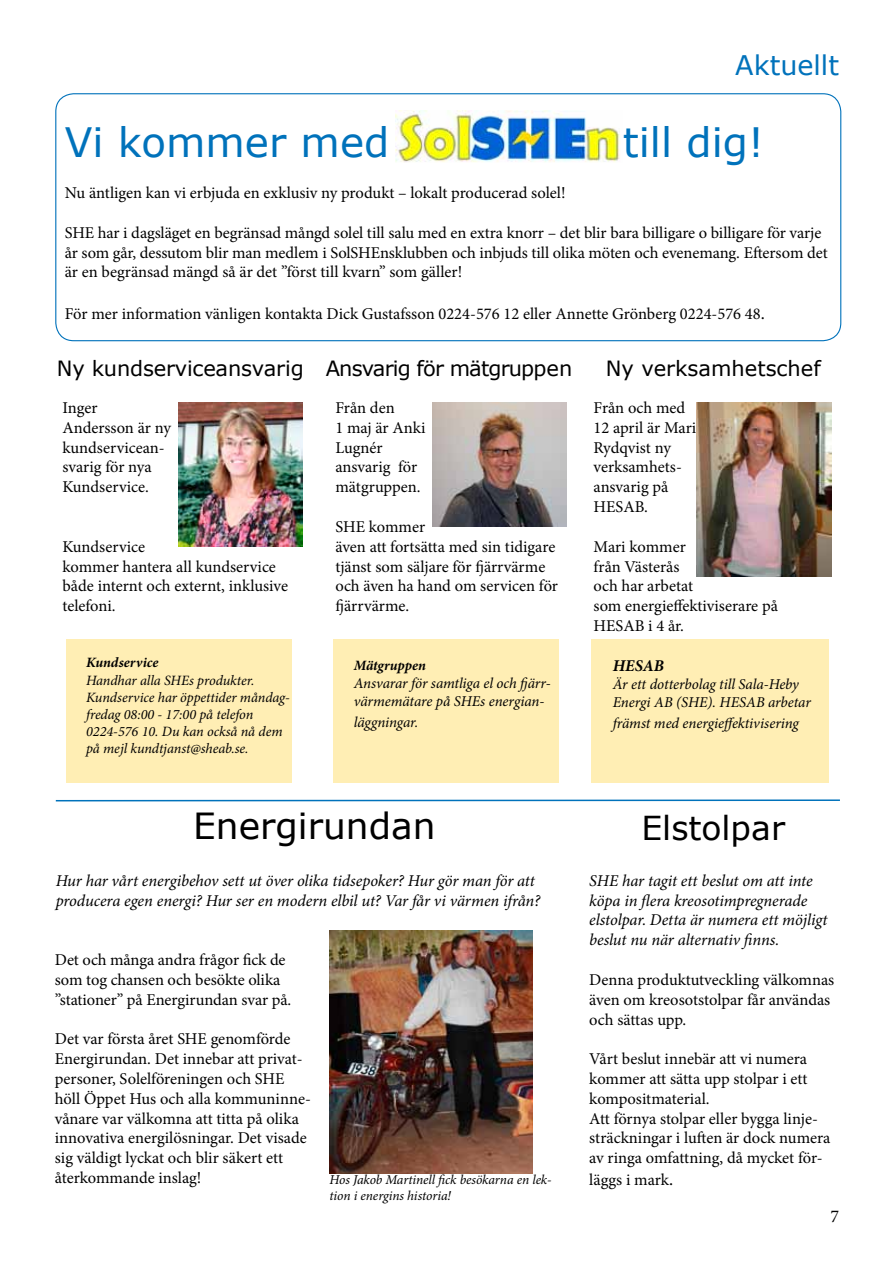
<style>
.page{position:relative;width:893px;height:1263px;background:#fff}
.page>*{position:absolute;margin:0;border:0;box-sizing:border-box;transform-origin:0 0}
.t1{font:40.5px "Verdana";color:#0072bb}
.t2{font:36px "Verdana";color:#000}
.t3{font:33px "Verdana";color:#000}
.t4{font:27px "Verdana";color:#0072bb}
.t5{font:21px "Verdana";letter-spacing:-.01em;color:#000}
.t6{font:21px "Verdana";letter-spacing:-.04em;color:#000}
.t7{font:18px "Minion Pro";color:#000}
.t8{font:16.5px/19.8px "Minion Pro";letter-spacing:-.005em;color:#000}
.t9{font:italic 16.5px/19.8px "Minion Pro";letter-spacing:-.01em;color:#000}
.t10{font:italic 700 16.5px "Minion Pro";color:#000}
.t11{font:italic 15px/18px "Minion Pro";letter-spacing:-.005em;color:#000}
.t12{font:italic 14.25px/17.1px "Minion Pro";letter-spacing:-.005em;color:#000}
.t13{font:italic 700 14.25px "Minion Pro";color:#000}
.t14{font:italic 13.5px/16.2px "Minion Pro";letter-spacing:-.005em;color:#000}
.s1{font-size:18px}
</style>
<div class="page">
<svg style="left:55px;top:799px;width:785px;height:3px;background:#7fb8dc"></svg>
<img style="left:330px;top:931px;width:203px;height:243px">
<div style="left:55px;top:93px;width:786px;height:248px;border:1px solid #0072bb;border-radius:18px"></div>
<img style="left:395px;top:111px;width:225px;height:51px">
<img style="left:697px;top:403px;width:134px;height:174px">
<div style="left:591px;top:639px;width:238px;height:143px;background:#ffeeb4"></div>
<img style="left:432px;top:403px;width:135px;height:123px">
<div style="left:334px;top:639px;width:225px;height:143px;background:#ffeeb4"></div>
<div style="left:66px;top:639px;width:226px;height:143px;background:#ffeeb4"></div>
<img style="left:179px;top:403px;width:123px;height:143px">
<h3 class="t4" style="left:735px;top:46px;width:105px">Aktuellt</h3>
<h1 class="t1" style="left:65px;top:114px;width:326px">Vi kommer med</h1>
<h1 class="t1" style="left:623px;top:114px;width:143px">till dig!</h1>
<p class="t8" style="left:65px;top:183px;width:502px">Nu äntligen kan vi erbjuda en exklusiv ny produkt – lokalt producerad solel!</p>
<p class="t8" style="left:65px;top:223px;width:765px">SHE har i dagsläget en begränsad mångd solel till salu med en extra knorr – det blir bara billigare o billigare för varje år som går, dessutom blir man medlem i SolSHEnsklubben och inbjuds till olika möten och evenemang. Eftersom det är en begränsad mängd så är det ”först till kvarn” som gäller!</p>
<p class="t8" style="left:65px;top:304px;width:701px">För mer information vänligen kontakta Dick Gustafsson 0224-576 12 eller Annette Grönberg 0224-576 48<span class="s1">.</span></p>
<p class="t5" style="left:57px;top:354px;width:249px">Ny kundserviceansvarig</p>
<p class="t8" style="left:63px;top:398px;width:110px">Inger<br>Andersson är ny kundservicean&shy;svarig för nya<br>Kundservice.</p>
<p class="t8" style="left:63px;top:537px;width:227px">Kundservice<br>kommer hantera all kundservice både internt och externt, inklusive telefoni.</p>
<p class="t13" style="left:86px;top:653px;width:74px">Kundservice</p>
<p class="t12" style="left:86px;top:671px;width:205px">Handhar alla SHEs produkter.<br>Kundservice har öppettider måndag&shy;fredag 08:00 - 17:00 på telefon<br>0224-576 10. Du kan också nå dem på mejl kundtjanst@sheab.se.</p>
<p class="t6" style="left:326px;top:354px;width:248px">Ansvarig för mätgruppen</p>
<p class="t8" style="left:335px;top:398px;width:92px">Från den<br>1 maj är Anki<br>Lugnér ansvarig för mätgruppen.</p>
<p class="t8" style="left:335px;top:517px;width:224px">SHE kommer<br>även att fortsätta med sin tidigare tjänst som säljare för fjärrvärme och även ha hand om servicen för fjärrvärme.</p>
<p class="t13" style="left:354px;top:655px;width:74px">Mätgruppen</p>
<p class="t11" style="left:354px;top:674px;width:198px">Ansvarar för samtliga el och fjärr&shy;värmemätare på SHEs energian-</p>
<p class="t11" style="left:354px;top:713px;width:66px">läggningar.</p>
<p class="t5" style="left:606px;top:354px;width:216px">Ny verksamhetschef</p>
<p class="t8" style="left:594px;top:398px;width:104px">Från och med<br>12 april är Mari<br>Rydqvist ny verksamhets&shy;ansvarig på<br>HESAB.</p>
<p class="t8" style="left:594px;top:537px;width:186px">Mari kommer<br>från Västerås<br>och har arbetat<br>som energieffektiviserare på<br>HESAB i 4 år.</p>
<p class="t10" style="left:613px;top:654px;width:53px">HESAB</p>
<p class="t11" style="left:613px;top:675px;width:200px">Är ett dotterbolag till Sala-Heby<br>Energi AB (SHE). HESAB arbetar</p>
<p class="t11" style="left:613px;top:714px;width:188px">främst med energieffektivisering</p>
<h2 class="t2" style="left:193px;top:801px;width:244px">Energirundan</h2>
<p class="t9" style="left:56px;top:871px;width:486px">Hur har vårt energibehov sett ut över olika tidsepoker? Hur gör man för att producera egen energi? Hur ser en modern elbil ut? Var får vi värmen ifrån?</p>
<p class="t8" style="left:55px;top:950px;width:238px">Det och många andra frågor fick de som tog chansen och besökte olika ”stationer” på Energirundan svar på.</p>
<p class="t8" style="left:55px;top:1029px;width:258px">Det var första året SHE genomförde Energirundan. Det innebar att privat&shy;personer, Solelföreningen och SHE höll Öppet Hus och alla kommuninne&shy;vånare var välkomna att titta på olika innovativa energilösningar. Det visade sig väldigt lyckat och blir säkert ett återkommande inslag!</p>
<p class="t14" style="left:330px;top:1171px;width:224px">Hos Jakob Martinell fick besökarna en lek&shy;tion i energins historia!</p>
<h3 class="t3" style="left:641px;top:805px;width:145px">Elstolpar</h3>
<p class="t9" style="left:589px;top:871px;width:240px">SHE har tagit ett beslut om att inte köpa in flera kreosotimpregnerade elstolpar. Detta är numera ett möjligt beslut nu när alternativ finns.</p>
<p class="t8" style="left:589px;top:970px;width:246px">Denna produktutveckling välkomnas även om kreosotstolpar får användas och sättas upp.</p>
<p class="t8" style="left:589px;top:1049px;width:243px">Vårt beslut innebär att vi numera kommer att sätta upp stolpar i ett kompositmaterial.<br>Att förnya stolpar eller bygga linje&shy;sträckningar i luften är dock numera av ringa omfattning, då mycket för-</p>
<p class="t8" style="left:589px;top:1169px;width:85px">läggs i mark<span class="s1">.</span></p>
<p class="t7" style="left:830px;top:1204px;width:10px">7</p>
</div>
